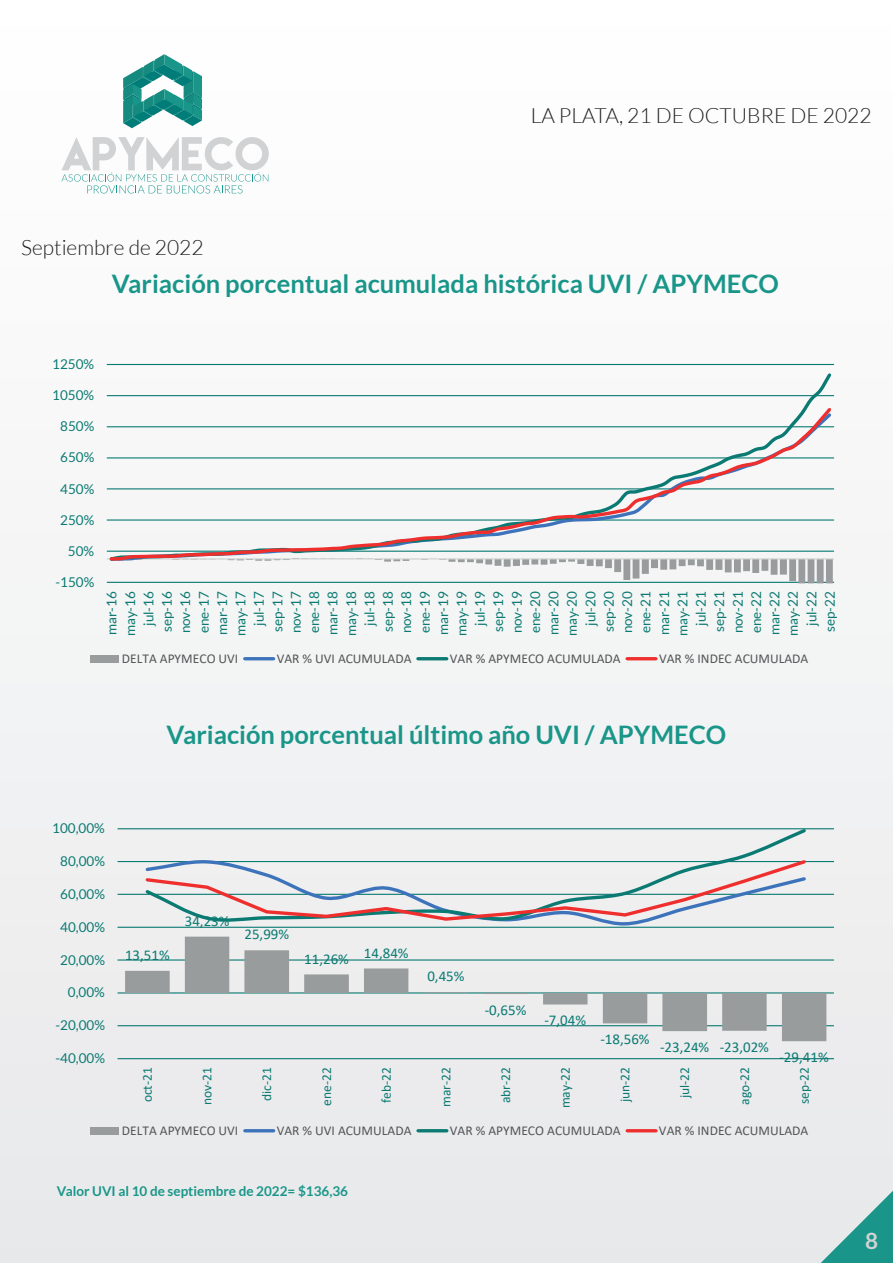
<style>
.page{position:relative;width:893px;height:1263px;background:#f3f4f4}
.page>*{position:absolute;margin:0;border:0;box-sizing:border-box;transform-origin:0 0}
.t1{font:700 25.5px "Lato";color:#199689}
.t2{font:700 22.5px "Lato";color:#d1d2d4}
.t3{font:300 21px "Lato";color:#231f20}
.t4{font:15px "Calibri";color:#0b7a72}
.t5{font:13.5px/18.5px "Lato";letter-spacing:.005em;color:#0b7a72;text-align:right}
.t6{font:13.5px "Calibri";color:#515455}
.t7{font:13.5px "Calibri";color:#0b7a72}
.t8{font:700 13.5px "Lato";color:#199689}
</style>
<div class="page">
<svg style="left:61px;top:137px;width:208px;height:56px"></svg>
<svg style="left:123px;top:54px;width:79px;height:74px"></svg>
<svg style="left:821px;top:1191px;width:72px;height:72px"></svg>
<svg style="left:107px;top:364px;width:727px;height:1px"></svg>
<svg style="left:107px;top:563px;width:727px;height:20px"></svg>
<svg style="left:107px;top:373px;width:727px;height:190px"></svg>
<svg style="left:108px;top:405px;width:726px;height:157px"></svg>
<div style="left:90px;top:655px;width:29px;height:7px;background:#999c9d"></div>
<hr style="left:245px;top:657px;width:29px;height:3px;background:#3d73ba">
<hr style="left:418px;top:657px;width:29px;height:3px;background:#0b7a72">
<hr style="left:627px;top:657px;width:29px;height:3px;background:#ee2f2d">
<svg style="left:118px;top:828px;width:716px;height:1px"></svg>
<svg style="left:118px;top:959px;width:716px;height:1px"></svg>
<svg style="left:118px;top:992px;width:716px;height:1px"></svg>
<svg style="left:118px;top:1025px;width:716px;height:1px"></svg>
<svg style="left:118px;top:1058px;width:716px;height:1px"></svg>
<svg style="left:125px;top:937px;width:701px;height:104px"></svg>
<svg style="left:143px;top:829px;width:666px;height:28px"></svg>
<svg style="left:118px;top:857px;width:716px;height:71px"></svg>
<div style="left:90px;top:1127px;width:29px;height:7px;background:#999c9d"></div>
<hr style="left:245px;top:1129px;width:29px;height:3px;background:#3d73ba">
<hr style="left:418px;top:1129px;width:29px;height:3px;background:#0b7a72">
<hr style="left:627px;top:1129px;width:29px;height:3px;background:#ee2f2d">
<h3 class="t3" style="left:21px;top:236px;width:184px">Septiembre de 2022</h3>
<h3 class="t3" style="left:531px;top:104px;width:342px">LA PLATA, 21 DE OCTUBRE DE 2022</h3>
<h1 class="t1" style="left:112px;top:269px;width:669px">Variación porcentual acumulada histórica UVI / APYMECO</h1>
<p class="t5" style="left:52px;top:355px;width:43px">1250%</p>
<p class="t5" style="left:52px;top:386px;width:43px">1050%</p>
<p class="t5" style="left:60px;top:417px;width:36px">850%</p>
<p class="t5" style="left:60px;top:448px;width:36px">650%</p>
<p class="t5" style="left:60px;top:479px;width:36px">450%</p>
<p class="t5" style="left:60px;top:510px;width:36px">250%</p>
<p class="t5" style="left:68px;top:541px;width:28px">50%</p>
<p class="t5" style="left:55px;top:573px;width:40px">-150%</p>
<p class="t5" style="left:102px;top:636px;width:47px;rotate:-90deg">mar-16 may-16 jul-16 sep-16 nov-16 ene-17 mar-17 may-17 jul-17 sep-17 nov-17 ene-18 mar-18 may-18 jul-18 sep-18 nov-18 ene-19 mar-19 may-19 jul-19 sep-19 nov-19 ene-20 mar-20 may-20 jul-20 sep-20 nov-20 ene-21 mar-21 may-21 jul-21 sep-21 nov-21 ene-22 mar-22 may-22 jul-22 sep-22</p>
<p class="t6" style="left:122px;top:649px;width:118px">DELTA APYMECO UVI</p>
<p class="t6" style="left:277px;top:649px;width:136px">VAR % UVI ACUMULADA</p>
<p class="t6" style="left:450px;top:649px;width:172px">VAR % APYMECO ACUMULADA</p>
<p class="t6" style="left:659px;top:649px;width:151px">VAR % INDEC ACUMULADA</p>
<h1 class="t1" style="left:166px;top:720px;width:561px">Variación porcentual último año UVI / APYMECO</h1>
<p class="t5" style="left:52px;top:819px;width:54px">100,00%</p>
<p class="t5" style="left:60px;top:852px;width:46px">80,00%</p>
<p class="t5" style="left:60px;top:885px;width:46px">60,00%</p>
<p class="t5" style="left:60px;top:917px;width:46px">40,00%</p>
<p class="t5" style="left:60px;top:950px;width:46px">20,00%</p>
<p class="t5" style="left:68px;top:983px;width:38px">0,00%</p>
<p class="t5" style="left:55px;top:1016px;width:51px">-20,00%</p>
<p class="t4" style="left:125px;top:944px;width:46px">13,51%</p>
<p class="t4" style="left:185px;top:910px;width:46px">34,23%</p>
<p class="t4" style="left:244px;top:924px;width:46px">25,99%</p>
<p class="t4" style="left:304px;top:945px;width:106px">11,26% 14,84%</p>
<p class="t4" style="left:427px;top:966px;width:39px">0,45%</p>
<p class="t4" style="left:485px;top:999px;width:43px">-0,65%</p>
<p class="t4" style="left:544px;top:1010px;width:43px">-7,04%</p>
<p class="t4" style="left:600px;top:1029px;width:51px">-18,56%</p>
<p class="t4" style="left:660px;top:1036px;width:110px">-23,24% -23,02%</p>
<p class="t5" style="left:55px;top:1049px;width:51px">-40,00%</p>
<p class="t4" style="left:779px;top:1047px;width:51px">-29,41%</p>
<p class="t7" style="left:138px;top:1102px;width:37px;rotate:-90deg">oct-21</p>
<p class="t7" style="left:198px;top:1105px;width:40px;rotate:-90deg">nov-21</p>
<p class="t7" style="left:257px;top:1101px;width:35px;rotate:-90deg">dic-21</p>
<p class="t7" style="left:317px;top:1105px;width:40px;rotate:-90deg">ene-22</p>
<p class="t7" style="left:377px;top:1103px;width:37px;rotate:-90deg">feb-22</p>
<p class="t7" style="left:437px;top:1107px;width:41px;rotate:-90deg">mar-22</p>
<p class="t7" style="left:496px;top:1103px;width:38px;rotate:-90deg">abr-22</p>
<p class="t7" style="left:556px;top:1108px;width:43px;rotate:-90deg">may-22</p>
<p class="t7" style="left:616px;top:1102px;width:37px;rotate:-90deg">jun-22</p>
<p class="t7" style="left:675px;top:1098px;width:33px;rotate:-90deg">jul-22</p>
<p class="t7" style="left:735px;top:1105px;width:39px;rotate:-90deg">ago-22</p>
<p class="t7" style="left:795px;top:1104px;width:38px;rotate:-90deg">sep-22</p>
<p class="t6" style="left:122px;top:1121px;width:118px">DELTA APYMECO UVI</p>
<p class="t6" style="left:277px;top:1121px;width:136px">VAR % UVI ACUMULADA</p>
<p class="t6" style="left:450px;top:1121px;width:172px">VAR % APYMECO ACUMULADA</p>
<p class="t6" style="left:659px;top:1121px;width:151px">VAR % INDEC ACUMULADA</p>
<p class="t8" style="left:57px;top:1184px;width:293px">Valor UVI al 10 de septiembre de 2022= $136,36</p>
<h2 class="t2" style="left:865px;top:1228px;width:15px">8</h2>
</div>
